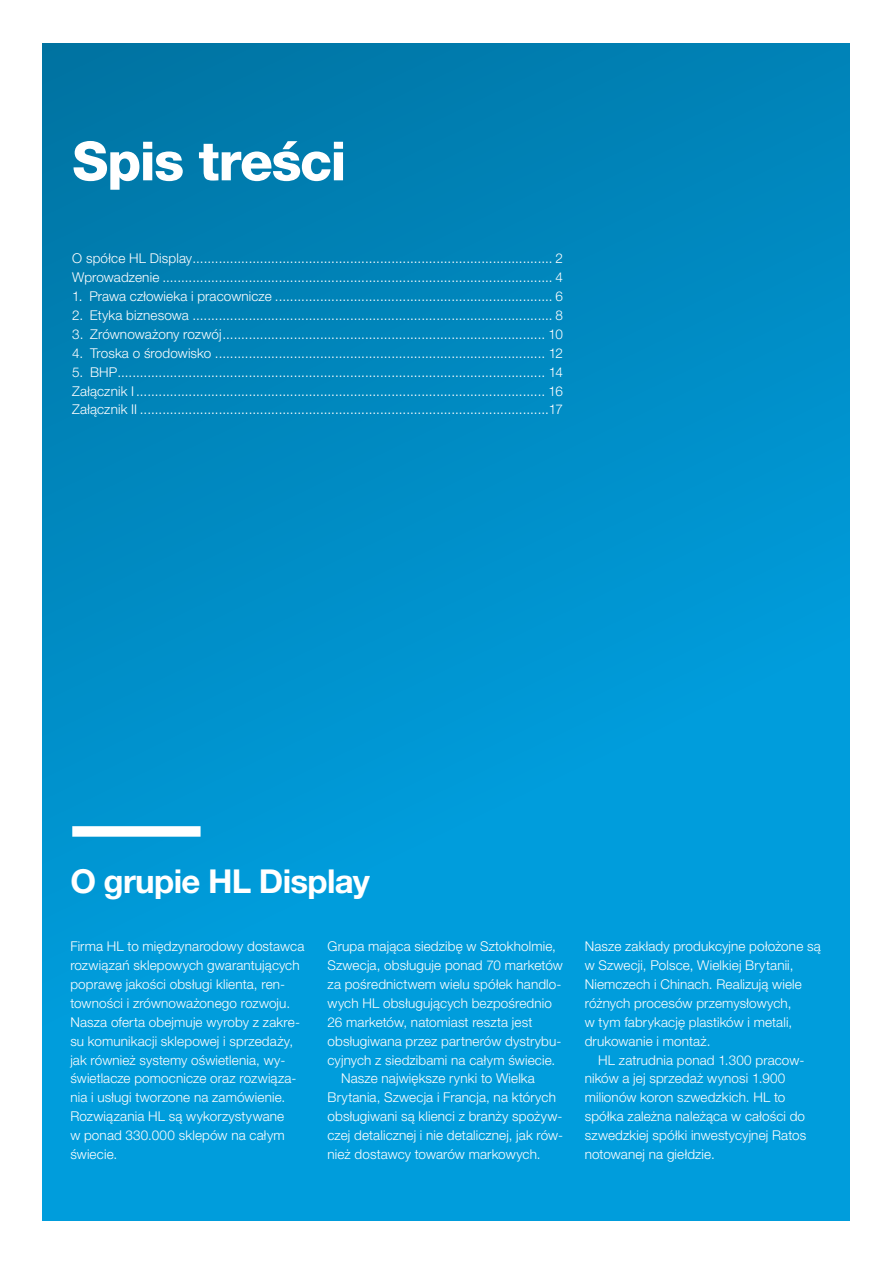
<style>
.page{position:relative;width:893px;height:1263px;background:#fff}
.page>*{position:absolute;margin:0;border:0;box-sizing:border-box;transform-origin:0 0}
.t1{font:800 54px "Helvetica Neue LTW1 G";letter-spacing:-.025em;color:#fff}
.t2{font:700 33px "Helvetica Neue LTW1 G";letter-spacing:-.02em;color:#fff}
.t3{font:300 13.5px/18.9px "Helvetica Neue LTW1 G";letter-spacing:.01em;color:#fff}
</style>
<div class="page">
<div style="left:43px;top:43px;width:807px;height:1177px;background:linear-gradient(to bottom,#007eb1,#00a4e6)"></div>
<div style="left:72px;top:826px;width:129px;height:11px;background:#fff"></div>
<h1 class="t1" style="left:72px;top:129px;width:276px">Spis treści</h1>
<p class="t3" style="left:72px;top:249px;width:492px">O spółce HL Display................................................................................................ 2<br>Wprowadzenie ........................................................................................................ 4</p>
<p class="t3" style="left:72px;top:287px;width:492px">1. Prawa człowieka i pracownicze .......................................................................... 6</p>
<p class="t3" style="left:72px;top:306px;width:492px">2. Etyka biznesowa ................................................................................................ 8</p>
<p class="t3" style="left:72px;top:324px;width:492px">3. Zrównoważony rozwój...................................................................................... 10</p>
<p class="t3" style="left:72px;top:343px;width:492px">4. Troska o środowisko ........................................................................................ 12</p>
<p class="t3" style="left:72px;top:362px;width:492px;text-align:justify">5. BHP.................................................................................................................. 14<br>Załącznik I ............................................................................................................. 16<br>Załącznik II .............................................................................................................17</p>
<h2 class="t2" style="left:70px;top:861px;width:301px">O grupie HL Display</h2>
<p class="t3" style="left:70px;top:937px;width:236px">Firma HL to międzynarodowy dostawca rozwiązań sklepowych gwarantujących poprawę jakości obsługi klienta, ren&shy;towności i zrównoważonego rozwoju.<br>Nasza oferta obejmuje wyroby z zakre&shy;su komunikacji sklepowej i sprzedaży, jak również systemy oświetlenia, wy&shy;świetlacze pomocnicze oraz rozwiąza&shy;nia i usługi tworzone na zamówienie.<br>Rozwiązania HL są wykorzystywane<br>w ponad 330.000 sklepów na całym świecie.</p>
<p class="t3" style="left:328px;top:937px;width:230px">Grupa mająca siedzibę w Sztokholmie,</p>
<p class="t3" style="left:328px;top:956px;width:237px">Szwecja, obsługuje ponad 70 marketów</p>
<p class="t3" style="left:328px;top:974px;width:235px">za pośrednictwem wielu spółek handlo-</p>
<p class="t3" style="left:328px;top:993px;width:226px">wych HL obsługujących bezpośrednio</p>
<p class="t3" style="left:328px;top:1012px;width:206px">26 marketów, natomiast reszta jest</p>
<p class="t3" style="left:328px;top:1031px;width:235px">obsługiwana przez partnerów dystrybu-</p>
<p class="t3" style="left:328px;top:1050px;width:229px">cyjnych z siedzibami na całym świecie.</p>
<p class="t3" style="left:341px;top:1069px;width:195px">Nasze największe rynki to Wielka</p>
<p class="t3" style="left:328px;top:1088px;width:230px">Brytania, Szwecja i Francja, na których</p>
<p class="t3" style="left:328px;top:1107px;width:236px">obsługiwani są klienci z branży spożyw-</p>
<p class="t3" style="left:328px;top:1126px;width:237px">czej detalicznej i nie detalicznej, jak rów-</p>
<p class="t3" style="left:328px;top:1145px;width:215px">nież dostawcy towarów markowych.</p>
<p class="t3" style="left:585px;top:937px;width:237px">Nasze zakłady produkcyjne położone są w Szwecji, Polsce, Wielkiej Brytanii, Niemczech i Chinach. Realizują wiele różnych procesów przemysłowych,<br>w tym fabrykację plastików i metali, drukowanie i montaż.</p>
<p class="t3" style="left:585px;top:1050px;width:223px;text-indent:14px">HL zatrudnia ponad 1.300 pracow&shy;ników a jej sprzedaż wynosi 1.900 milionów koron szwedzkich. HL to spółka zależna należąca w całości do szwedzkiej spółki inwestycyjnej Ratos notowanej na giełdzie.</p>
</div>
